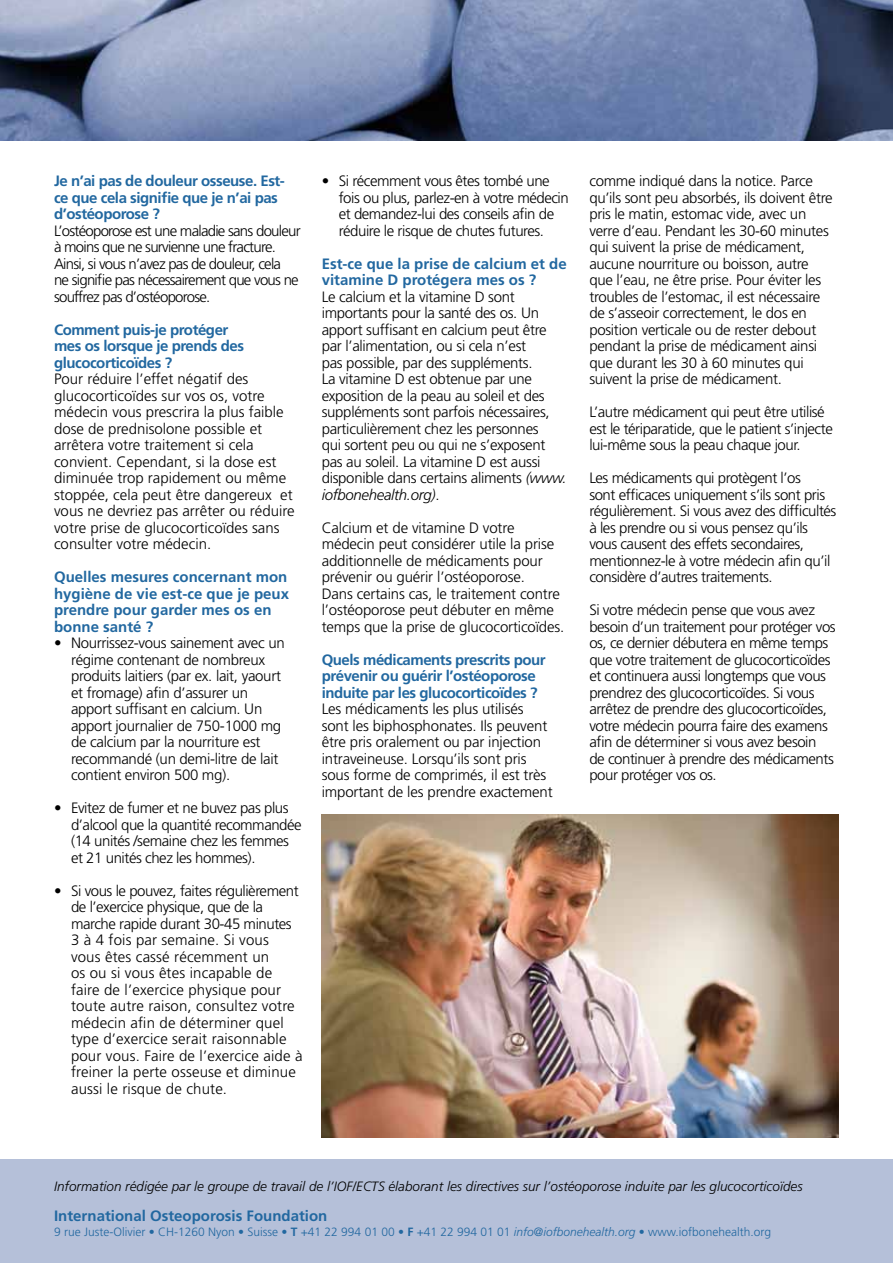
<style>
.page{position:relative;width:893px;height:1263px;background:#fff}
.page>*{position:absolute;margin:0;border:0;box-sizing:border-box;transform-origin:0 0}
.t1{font:300 15px/16.5px "Frutiger";letter-spacing:-.02em;color:#000}
.t2{font:300 15px/16.5px "Frutiger";letter-spacing:.01em;color:#000}
.t3{font:300 15px/16.5px "Frutiger";color:#000}
.t4{font:700 15px/16.5px "Frutiger";letter-spacing:-.03em;color:#2268a0}
.t5{font:300 15px/16.5px "Frutiger";letter-spacing:-.05em;color:#000}
.t6{font:700 15px/16.5px "Frutiger";color:#2268a0}
.t7{font:700 15px "Frutiger LT Std";color:#2268a0}
.t8{font:italic 300 13.5px "Frutiger";color:#000}
.t9{font:300 12px "Frutiger LT Std";color:#2268a0}
.s1{font-style:italic}
.s2{font-weight:700}
</style>
<div class="page">
<div style="left:0;top:1160px;width:893px;height:103px;background:#b5c0d9"></div>
<img style="left:0;top:0;width:893px;height:140px">
<img style="left:322px;top:814px;width:517px;height:323px">
<p class="t4" style="left:54px;top:172px;width:232px">Je n’ai pas de douleur osseuse. Est&shy;ce que cela signifie que je n’ai pas d’ostéoporose ?</p>
<p class="t5" style="left:54px;top:222px;width:248px">L’ostéoporose est une maladie sans douleur à moins que ne survienne une fracture.<br>Ainsi, si vous n’avez pas de douleur, cela<br>ne signifie pas nécessairement que vous ne souffrez pas d’ostéoporose.</p>
<p class="t4" style="left:54px;top:321px;width:192px">Comment puis-je protéger mes os lorsque je prends des glucocorticoïdes ?</p>
<p class="t3" style="left:54px;top:371px;width:242px">Pour réduire l’effet négatif des glucocorticoïdes sur vos os, votre médecin vous prescrira la plus faible dose de prednisolone possible et arrêtera votre traitement si cela convient. Cependant, si la dose est diminuée trop rapidement ou même stoppée, cela peut être dangereux et vous ne devriez pas arrêter ou réduire votre prise de glucocorticoïdes sans consulter votre médecin.</p>
<p class="t6" style="left:54px;top:568px;width:237px">Quelles mesures concernant mon hygiène de vie est-ce que je peux prendre pour garder mes os en bonne santé ?</p>
<p class="t1" style="left:71px;top:635px;width:215px;text-indent:-17px">• Nourrissez-vous sainement avec un régime contenant de nombreux produits laitiers (par ex. lait, yaourt et fromage) afin d’assurer un apport suffisant en calcium. Un apport journalier de 750-1000 mg de calcium par la nourriture est recommandé (un demi-litre de lait contient environ 500 mg).</p>
<p class="t1" style="left:71px;top:800px;width:232px;text-indent:-17px">• Evitez de fumer et ne buvez pas plus d’alcool que la quantité recommandée (14 unités /semaine chez les femmes et 21 unités chez les hommes).</p>
<p class="t2" style="left:71px;top:882px;width:233px;text-indent:-17px">• Si vous le pouvez, faites régulièrement de l’exercice physique, que de la marche rapide durant 30-45 minutes 3 à 4 fois par semaine. Si vous<br>vous êtes cassé récemment un<br>os ou si vous êtes incapable de faire de l’exercice physique pour toute autre raison, consultez votre médecin afin de déterminer quel type d’exercice serait raisonnable pour vous. Faire de l’exercice aide à freiner la perte osseuse et diminue aussi le risque de chute.</p>
<p class="t1" style="left:339px;top:173px;width:232px;text-indent:-17px">• Si récemment vous êtes tombé une fois ou plus, parlez-en à votre médecin et demandez-lui des conseils afin de réduire le risque de chutes futures.</p>
<p class="t6" style="left:322px;top:255px;width:247px">Est-ce que la prise de calcium et de vitamine D protégera mes os ?</p>
<p class="t1" style="left:322px;top:288px;width:247px">Le calcium et la vitamine D sont importants pour la santé des os. Un apport suffisant en calcium peut être par l’alimentation, ou si cela n’est<br>pas possible, par des suppléments.<br>La vitamine D est obtenue par une exposition de la peau au soleil et des suppléments sont parfois nécessaires, particulièrement chez les personnes<br>qui sortent peu ou qui ne s’exposent pas au soleil. La vitamine D est aussi disponible dans certains aliments <span class="s1">(www. iofbonehealth.org)</span>.</p>
<p class="t1" style="left:322px;top:519px;width:244px">Calcium et de vitamine D votre médecin peut considérer utile la prise additionnelle de médicaments pour prévenir ou guérir l’ostéoporose.<br>Dans certains cas, le traitement contre l’ostéoporose peut débuter en même temps que la prise de glucocorticoïdes.</p>
<p class="t4" style="left:322px;top:651px;width:226px">Quels médicaments prescrits pour prévenir ou guérir l’ostéoporose induite par les glucocorticoïdes ?</p>
<p class="t1" style="left:322px;top:701px;width:233px">Les médicaments les plus utilisés sont les biphosphonates. Ils peuvent être pris oralement ou par injection intraveineuse. Lorsqu’ils sont pris sous forme de comprimés, il est très important de les prendre exactement</p>
<p class="t1" style="left:589px;top:173px;width:245px">comme indiqué dans la notice. Parce qu’ils sont peu absorbés, ils doivent être pris le matin, estomac vide, avec un verre d’eau. Pendant les 30-60 minutes qui suivent la prise de médicament, aucune nourriture ou boisson, autre que l’eau, ne être prise. Pour éviter les troubles de l’estomac, il est nécessaire de s’asseoir correctement, le dos en position verticale ou de rester debout pendant la prise de médicament ainsi que durant les 30 à 60 minutes qui suivent la prise de médicament.</p>
<p class="t1" style="left:589px;top:404px;width:245px">L’autre médicament qui peut être utilisé est le tériparatide, que le patient s’injecte lui-même sous la peau chaque jour.</p>
<p class="t1" style="left:589px;top:470px;width:249px">Les médicaments qui protègent l’os<br>sont efficaces uniquement s’ils sont pris régulièrement. Si vous avez des difficultés à les prendre ou si vous pensez qu’ils vous causent des effets secondaires, mentionnez-le à votre médecin afin qu’il considère d’autres traitements.</p>
<p class="t1" style="left:589px;top:602px;width:248px">Si votre médecin pense que vous avez besoin d’un traitement pour protéger vos os, ce dernier débutera en même temps que votre traitement de glucocorticoïdes et continuera aussi longtemps que vous prendrez des glucocorticoïdes. Si vous arrêtez de prendre des glucocorticoïdes, votre médecin pourra faire des examens afin de déterminer si vous avez besoin<br>de continuer à prendre des médicaments pour protéger vos os.</p>
<p class="t8" style="left:54px;top:1179px;width:750px">Information rédigée par le groupe de travail de l’IOF/ECTS élaborant les directives sur l’ostéoporose induite par les glucocorticoïdes</p>
<p class="t7" style="left:54px;top:1207px;width:275px">International Osteoporosis Foundation</p>
<p class="t9" style="left:54px;top:1225px;width:718px">9 rue Juste-Olivier • CH-1260 Nyon • Suisse • <span class="s2">T</span> +41 22 994 01 00 • <span class="s2">F</span> +41 22 994 01 01 <span class="s1">info@iofbonehealth.org</span> • www.iofbonehealth.org</p>
</div>
